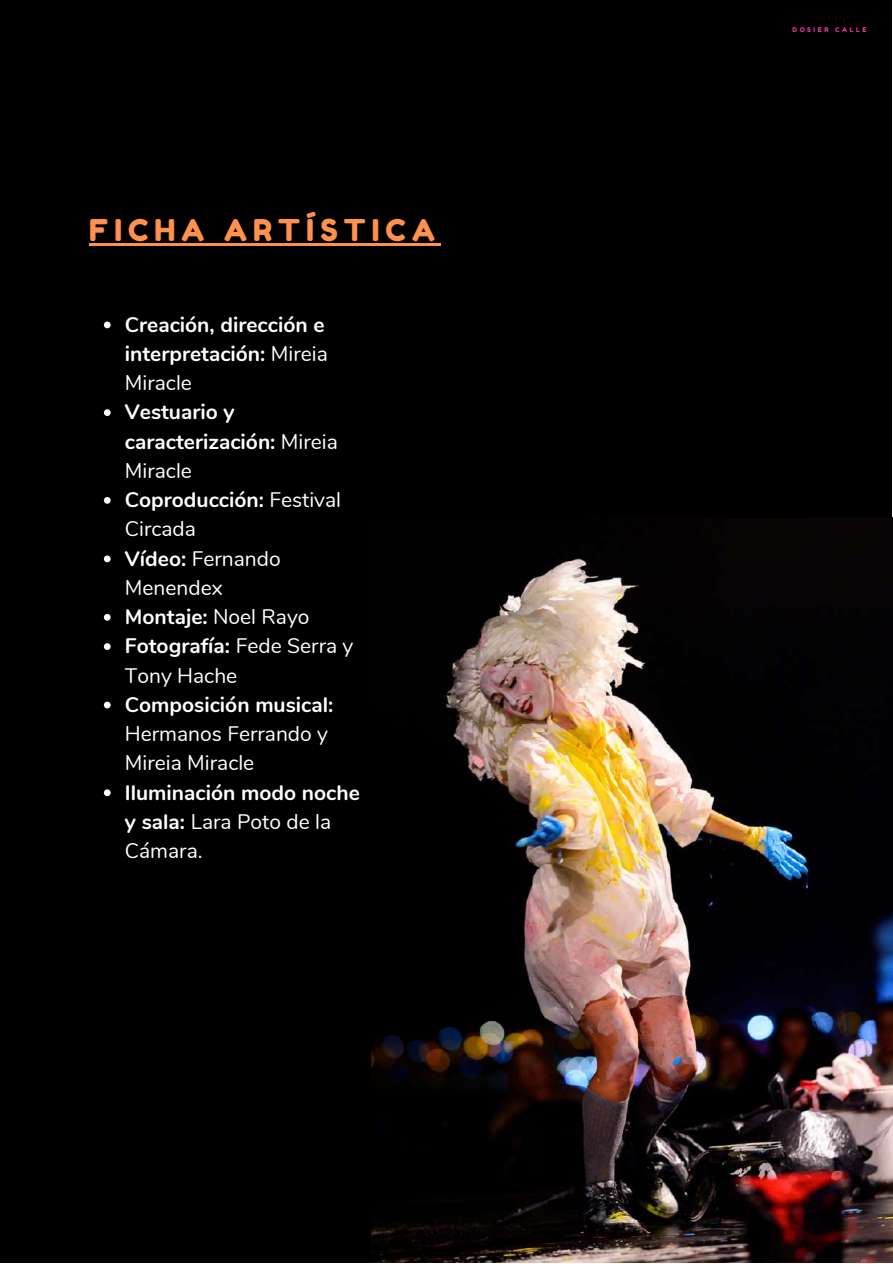
<style>
.page{position:relative;width:893px;height:1264px;background:#fff}
.page>*{position:absolute;margin:0;border:0;box-sizing:border-box;transform-origin:0 0}
.t1{font:30px "Fredoka One";letter-spacing:.2em;color:#ff914d}
.t2{font:21px/29.2px "Nunito";color:#fff}
.t3{font:700 21px/29.2px "Nunito";color:#fff}
.t4{font:6.6px "Fredoka One";letter-spacing:.38em;color:#db349a}
.s1{font-weight:400}
.s2{font-weight:700}
</style>
<div class="page">
<div style="left:0;top:0;width:891px;height:1262px;background:#000"></div>
<img style="left:372px;top:517px;width:520px;height:745px">
<svg style="left:104px;top:321px;width:7px;height:7px"></svg>
<svg style="left:104px;top:409px;width:7px;height:7px"></svg>
<svg style="left:104px;top:497px;width:7px;height:7px"></svg>
<svg style="left:104px;top:555px;width:7px;height:7px"></svg>
<svg style="left:104px;top:614px;width:7px;height:6px"></svg>
<svg style="left:104px;top:643px;width:7px;height:7px"></svg>
<svg style="left:104px;top:701px;width:7px;height:7px"></svg>
<svg style="left:104px;top:789px;width:7px;height:7px"></svg>
<hr style="left:89px;top:243px;width:352px;height:2px;background:#ff914d">
<h1 class="t1" style="left:89px;top:212px;width:347px">FICHA ARTÍSTICA</h1>
<p class="t3" style="left:125px;top:310px;width:204px">Creación, dirección e interpretación: <span class="s1">Mireia<br>Miracle</span></p>
<p class="t2" style="left:125px;top:398px;width:230px"><span class="s2">Vestuario y caracterización:</span> Mireia<br>Miracle<br><span class="s2">Coproducción:</span> Festival<br>Circada<br><span class="s2">Vídeo:</span> Fernando<br>Menendex<br><span class="s2">Montaje:</span> Noel Rayo<br><span class="s2">Fotografía:</span> Fede Serra y<br>Tony Hache</p>
<p class="t3" style="left:125px;top:690px;width:210px">Composición musical:</p>
<p class="t2" style="left:125px;top:719px;width:204px">Hermanos Ferrando y<br>Mireia Miracle</p>
<p class="t3" style="left:125px;top:778px;width:236px">Iluminación modo noche y sala: <span class="s1">Lara Poto de la<br>Cámara.</span></p>
<p class="t4" style="left:792px;top:26px;width:76px">DOSIER CALLE</p>
</div>
